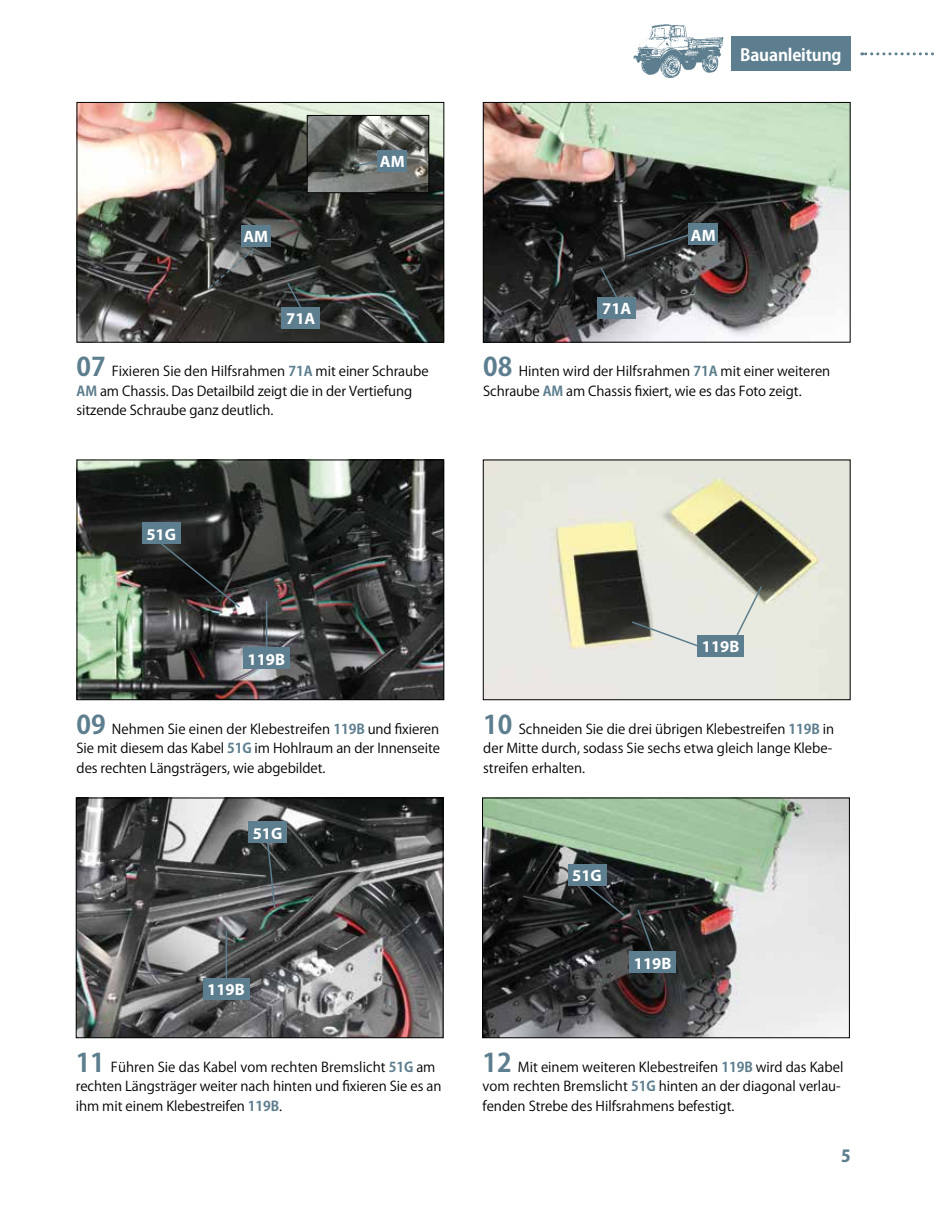
<style>
.page{position:relative;width:936px;height:1212px;background:#fff}
.page>*{position:absolute;margin:0;border:0;box-sizing:border-box;transform-origin:0 0}
.t1{font:700 16.5px "Myriad Pro";color:#fff}
.t2{font:700 16.5px "Koz Go Pro";letter-spacing:-.01em;color:#fff}
.t3{font:800 16.5px "Koz Go Pro";color:#5d7e8e}
.t4{font:13.5px/19.5px "Koz Go Pro";color:#000}
.s1{font-weight:700;font-size:25.5px;color:#5d7e8e}
.s2{font-weight:700;color:#5d7e8e}
</style>
<div class="page">
<svg style="left:861px;top:52px;width:73px;height:3px"></svg>
<img style="left:633px;top:24px;width:91px;height:54px">
<div style="left:731px;top:37px;width:119px;height:34px;background:#5d7e8e"></div>
<img style="left:79px;top:104px;width:363px;height:237px">
<div style="left:77px;top:102px;width:367px;height:241px;border:1px solid #000"></div>
<img style="left:485px;top:104px;width:363px;height:237px">
<div style="left:483px;top:102px;width:367px;height:241px;border:1px solid #000"></div>
<svg style="left:207px;top:237px;width:60px;height:53px;background:#515352"></svg>
<img style="left:79px;top:462px;width:363px;height:236px">
<div style="left:77px;top:460px;width:367px;height:240px;border:1px solid #000"></div>
<img style="left:485px;top:462px;width:363px;height:236px">
<div style="left:483px;top:460px;width:367px;height:240px;border:1px solid #000"></div>
<svg style="left:730px;top:584px;width:33px;height:63px;background:#d8dcd2"></svg>
<img style="left:78px;top:799px;width:363px;height:237px">
<div style="left:76px;top:797px;width:367px;height:241px;border:1px solid #000"></div>
<img style="left:484px;top:799px;width:363px;height:237px">
<div style="left:482px;top:797px;width:367px;height:241px;border:1px solid #000"></div>
<img style="left:309px;top:117px;width:118px;height:74px">
<div style="left:307px;top:115px;width:122px;height:78px;border:1px solid #000"></div>
<div style="left:241px;top:226px;width:30px;height:21px;background:#5d7e8e"></div>
<svg style="left:286px;top:281px;width:24px;height:26px"></svg>
<div style="left:281px;top:307px;width:39px;height:21px;background:#5d7e8e"></div>
<svg style="left:354px;top:155px;width:23px;height:13px"></svg>
<div style="left:377px;top:151px;width:30px;height:21px;background:#5d7e8e"></div>
<svg style="left:624px;top:230px;width:75px;height:28px;background:#353637"></svg>
<div style="left:688px;top:224px;width:30px;height:21px;background:#5d7e8e"></div>
<svg style="left:599px;top:266px;width:27px;height:31px"></svg>
<div style="left:597px;top:297px;width:39px;height:21px;background:#5d7e8e"></div>
<hr style="left:266px;top:601px;width:1px;height:66px;background:#5d7e8e">
<div style="left:243px;top:648px;width:47px;height:21px;background:#5d7e8e"></div>
<svg style="left:630px;top:620px;width:73px;height:29px;background:#c5c7c1"></svg>
<div style="left:697px;top:635px;width:47px;height:21px;background:#5d7e8e"></div>
<svg style="left:152px;top:536px;width:89px;height:73px;background:#252524"></svg>
<div style="left:142px;top:523px;width:38px;height:21px;background:#5d7e8e"></div>
<hr style="left:225px;top:931px;width:2px;height:66px;background:#5d7e8e">
<div style="left:202px;top:978px;width:47px;height:21px;background:#5d7e8e"></div>
<svg style="left:265px;top:843px;width:11px;height:67px"></svg>
<div style="left:248px;top:822px;width:39px;height:21px;background:#5d7e8e"></div>
<svg style="left:636px;top:908px;width:26px;height:66px"></svg>
<div style="left:629px;top:952px;width:47px;height:21px;background:#5d7e8e"></div>
<svg style="left:578px;top:878px;width:49px;height:40px;background:#1e2022"></svg>
<div style="left:568px;top:864px;width:38px;height:22px;background:#5d7e8e"></div>
<p class="t1" style="left:243px;top:226px;width:26px">AM</p>
<p class="t1" style="left:286px;top:307px;width:31px">71A</p>
<p class="t1" style="left:380px;top:151px;width:26px">AM</p>
<p class="t2" style="left:740px;top:44px;width:103px">Bauanleitung</p>
<p class="t1" style="left:602px;top:298px;width:31px">71A</p>
<p class="t1" style="left:690px;top:224px;width:26px">AM</p>
<p class="t4" style="left:77px;top:362px;width:353px"><span class="s1">07</span> Fixieren Sie den Hilfsrahmen <span class="s2">71A</span> mit einer Schraube<br><span class="s2">AM</span> am Chassis. Das Detailbild zeigt die in der Vertiefung sitzende Schraube ganz deutlich.</p>
<p class="t4" style="left:483px;top:362px;width:348px"><span class="s1">08</span> Hinten wird der Hilfsrahmen <span class="s2">71A</span> mit einer weiteren<br>Schraube <span class="s2">AM</span> am Chassis fixiert, wie es das Foto zeigt.</p>
<p class="t1" style="left:146px;top:523px;width:31px">51G</p>
<p class="t1" style="left:247px;top:648px;width:39px">119B</p>
<p class="t1" style="left:702px;top:636px;width:39px">119B</p>
<p class="t4" style="left:77px;top:719px;width:365px;text-align:justify"><span class="s1">09</span> Nehmen Sie einen der Klebestreifen <span class="s2">119B</span> und fixieren Sie mit diesem das Kabel <span class="s2">51G</span> im Hohlraum an der Innenseite des rechten Längsträgers, wie abgebildet.</p>
<p class="t4" style="left:483px;top:719px;width:352px"><span class="s1">10</span> Schneiden Sie die drei übrigen Klebestreifen <span class="s2">119B</span> in der Mitte durch, sodass Sie sechs etwa gleich lange Klebe&shy;streifen erhalten.</p>
<p class="t1" style="left:253px;top:822px;width:31px">51G</p>
<p class="t1" style="left:207px;top:978px;width:39px">119B</p>
<p class="t1" style="left:572px;top:865px;width:31px">51G</p>
<p class="t1" style="left:634px;top:952px;width:39px">119B</p>
<p class="t4" style="left:76px;top:1057px;width:367px"><span class="s1">11</span> Führen Sie das Kabel vom rechten Bremslicht <span class="s2">51G</span> am rechten Längsträger weiter nach hinten und fixieren Sie es an ihm mit einem Klebestreifen <span class="s2">119B</span>.</p>
<p class="t4" style="left:482px;top:1057px;width:362px"><span class="s1">12</span> Mit einem weiteren Klebestreifen <span class="s2">119B</span> wird das Kabel vom rechten Bremslicht <span class="s2">51G</span> hinten an der diagonal verlau&shy;fenden Strebe des Hilfsrahmens befestigt.</p>
<p class="t3" style="left:841px;top:1145px;width:11px">5</p>
</div>
